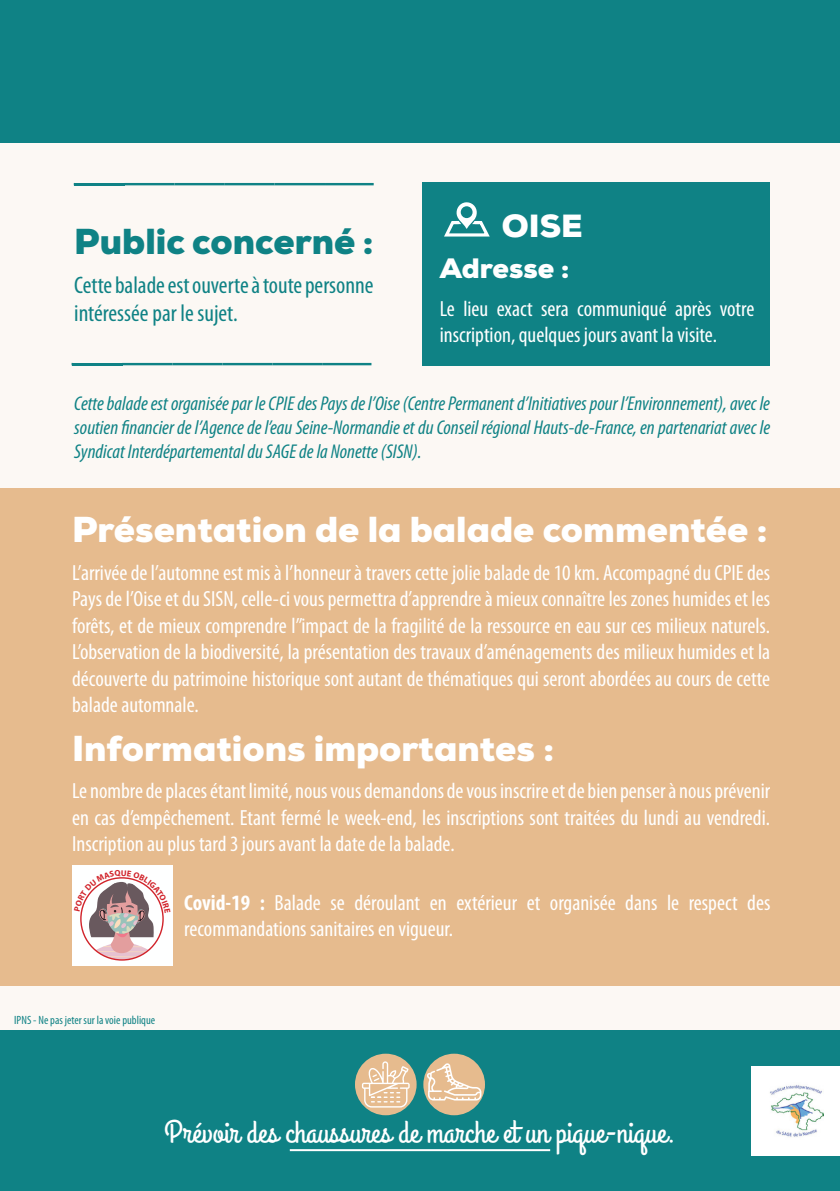
<style>
.page{position:relative;width:840px;height:1191px;background:#fff}
.page>*{position:absolute;margin:0;border:0;box-sizing:border-box;transform-origin:0 0}
.t1{font:900 36px "Nexa";color:#fff}
.t2{font:900 36px "Nexa";color:#0f8285}
.t3{font:32px "Grand Hotel";color:#fff}
.t4{font:900 32px "Nexa";color:#fff}
.t5{font:900 28px "Nexa";color:#fff}
.t6{font:condensed 24px/28px "Myriad Pro";color:#0f8285}
.t7{font:condensed 22px/26.4px "Myriad Pro";color:#fff}
.t8{font:italic condensed 20px/24px "Myriad Pro";color:#0f8285;text-align:justify}
.t9{font:condensed 12px "Myriad Pro";color:#0f8285}
.s1{font-weight:700}
</style>
<div class="page">
<div style="left:0;top:0;width:839px;height:1191px;background:#fcf8f4"></div>
<div style="left:0;top:1030px;width:839px;height:161px;background:#0f8285"></div>
<div style="left:422px;top:182px;width:347px;height:183px;background:#0f8285"></div>
<div style="left:0;top:488px;width:839px;height:497px;background:#e6bb8e"></div>
<svg style="left:444px;top:202px;width:46px;height:35px"></svg>
<svg style="left:124px;top:183px;width:249px;height:2px"></svg>
<hr style="left:74px;top:183px;width:50px;height:2px;background:#0f8285">
<svg style="left:122px;top:363px;width:249px;height:2px"></svg>
<hr style="left:72px;top:363px;width:50px;height:2px;background:#0f8285">
<div style="left:0;top:0;width:839px;height:143px;background:#0f8285"></div>
<hr style="left:289px;top:1149px;width:261px;height:2px;background:#fff">
<div style="left:355px;top:1053px;width:61px;height:62px;background:#e6bb8e;border-radius:50%"></div>
<div style="left:423px;top:1053px;width:61px;height:62px;background:#e6bb8e;border-radius:50%"></div>
<svg style="left:362px;top:1061px;width:47px;height:46px"></svg>
<svg style="left:426px;top:1063px;width:55px;height:37px"></svg>
<div style="left:72px;top:865px;width:100px;height:100px;background:#feffff"></div>
<div style="left:751px;top:1065px;width:88px;height:90px;background:#fff"></div>
<img style="left:770px;top:1085px;width:53px;height:52px">
<svg style="left:80px;top:877px;width:84px;height:83px"></svg>
<h1 class="t2" style="left:74px;top:218px;width:301px">Public concerné :</h1>
<p class="t6" style="left:74px;top:271px;width:301px">Cette balade est ouverte à toute personne intéressée par le sujet.</p>
<h2 class="t4" style="left:501px;top:205px;width:82px">OISE</h2>
<p class="t5" style="left:439px;top:250px;width:131px">Adresse :</p>
<p class="t7" style="left:439px;top:295px;width:316px">Le lieu exact sera communiqué après votre inscription, quelques jours avant la visite.</p>
<p class="t8" style="left:74px;top:391px;width:697px">Cette balade est organisée par le CPIE des Pays de l’Oise (Centre Permanent d’Initiatives pour l’Environnement), avec le soutien financier de l’Agence de l’eau Seine-Normandie et du Conseil régional Hauts-de-France, en partenariat avec le Syndicat Interdépartemental du SAGE de la Nonette (SISN).</p>
<h1 class="t1" style="left:72px;top:506px;width:697px">Présentation de la balade commentée :</h1>
<p class="t7" style="left:72px;top:559px;width:699px;text-align:justify">L’arrivée de l’automne est mis à l’honneur à travers cette jolie balade de 10 km. Accompagné du CPIE des Pays de l’Oise et du SISN, celle-ci vous permettra d’apprendre à mieux connaître les zones humides et les forêts, et de mieux comprendre l’’impact de la fragilité de la ressource en eau sur ces milieux naturels.<br>L’observation de la biodiversité, la présentation des travaux d’aménagements des milieux humides et la découverte du patrimoine historique sont autant de thématiques qui seront abordées au cours de cette balade automnale.</p>
<h1 class="t1" style="left:72px;top:725px;width:483px">Informations importantes :</h1>
<p class="t7" style="left:72px;top:777px;width:699px;text-align:justify">Le nombre de places étant limité, nous vous demandons de vous inscrire et de bien penser à nous prévenir en cas d’empêchement. Etant fermé le week-end, les inscriptions sont traitées du lundi au vendredi.<br>Inscription au plus tard 3 jours avant la date de la balade.</p>
<p class="t9" style="left:14px;top:1012px;width:142px">IPNS - Ne pas jeter sur la voie publique</p>
<p class="t7" style="left:184px;top:889px;width:587px"><span class="s1">Covid-19 :</span> Balade se déroulant en extérieur et organisée dans le respect des recommandations sanitaires en vigueur.</p>
<h2 class="t3" style="left:164px;top:1112px;width:512px">Prévoir des chaussures de marche et un pique-nique.</h2>
</div>
